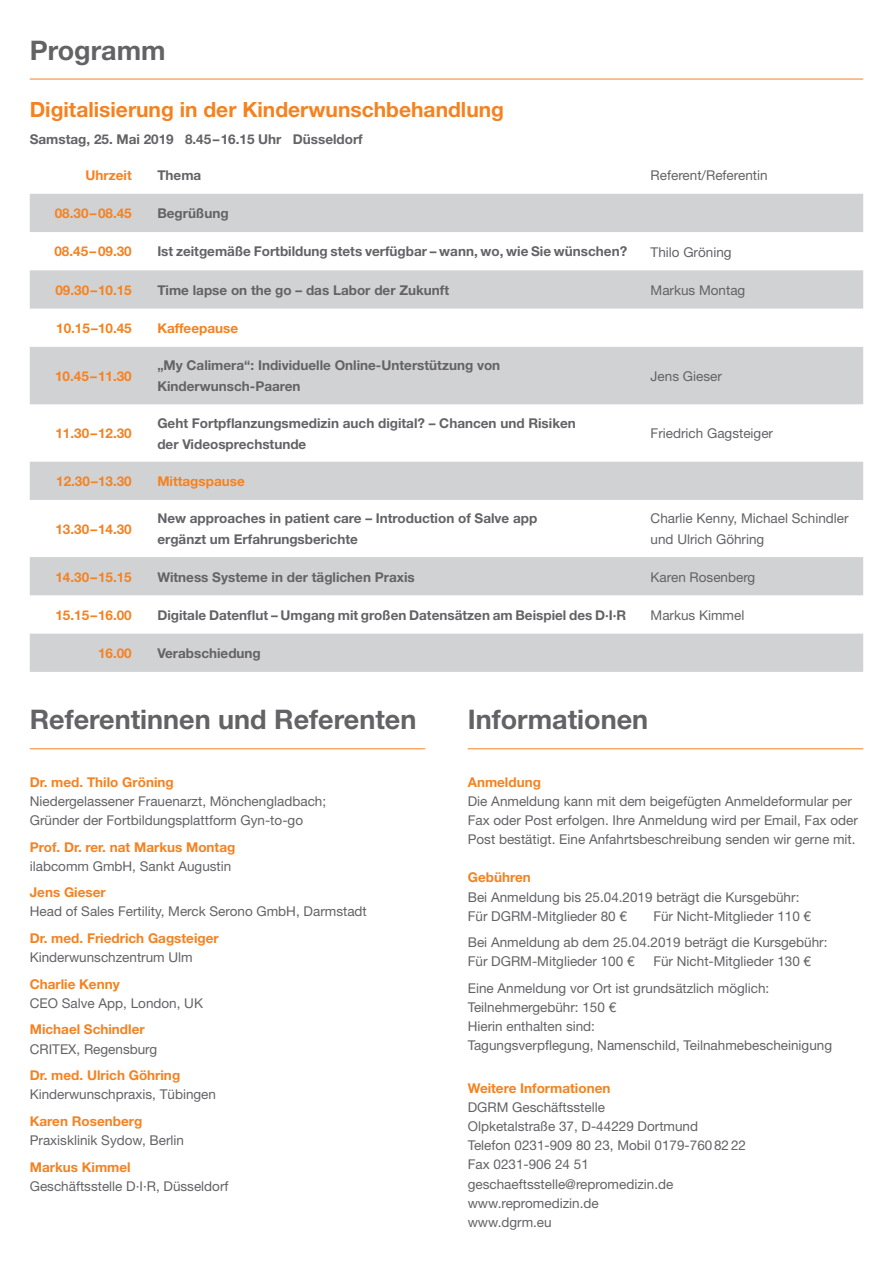
<style>
.page{position:relative;width:893px;height:1263px;background:#fff}
.page>*{position:absolute;margin:0;border:0;box-sizing:border-box;transform-origin:0 0}
.t1{font:700 27px "Helvetica Neue";color:#636366}
.t2{font:700 21px "Helvetica Neue";color:#f58220}
.t3{font:13.5px/19.2px "Helvetica Neue";color:#636366}
.t4{font:700 13.5px/21px "Helvetica Neue";color:#636366}
.t5{font:700 13.5px "Helvetica Neue";color:#f58220}
.t6{font:13.5px "Helvetica Neue";color:#636366}
.s1{font-style:inherit}
</style>
<div class="page">
<hr style="left:30px;top:79px;width:833px;height:1px;background:#f58220">
<hr style="left:30px;top:748px;width:395px;height:1px;background:#f58220">
<hr style="left:468px;top:748px;width:395px;height:1px;background:#f58220">
<svg style="left:30px;top:194px;width:833px;height:478px;fill:#d1d2d4"></svg>
<h1 class="t1" style="left:30px;top:33px;width:137px">Programm</h1>
<h2 class="t2" style="left:30px;top:96px;width:476px">Digitalisierung in der Kinderwunschbehandlung</h2>
<p class="t4" style="left:30px;top:128px;width:335px">Samstag, 25. Mai 2019 8.45–16.15 Uhr Düsseldorf</p>
<p class="t5" style="left:86px;top:167px;width:48px">Uhrzeit</p>
<p class="t4" style="left:157px;top:164px;width:45px">Thema</p>
<p class="t3" style="left:651px;top:165px;width:119px">Referent/Referentin</p>
<p class="t5" style="left:55px;top:205px;width:79px">08.30–08.45</p>
<p class="t4" style="left:157px;top:203px;width:73px">Begrüßung</p>
<p class="t5" style="left:54px;top:243px;width:79px">08.45–09.30</p>
<p class="t4" style="left:157px;top:241px;width:471px">Ist zeitgemäße Fortbildung stets verfügbar – wann, wo, wie Sie wünschen?</p>
<p class="t3" style="left:651px;top:242px;width:82px">Thilo Gröning</p>
<p class="t5" style="left:55px;top:282px;width:78px">09.30–10.15</p>
<p class="t4" style="left:157px;top:279px;width:293px">Time lapse on the go – das Labor der Zukunft</p>
<p class="t3" style="left:651px;top:280px;width:96px">Markus Montag</p>
<p class="t5" style="left:56px;top:320px;width:77px">10.15–10.45</p>
<p class="t5" style="left:157px;top:320px;width:82px">Kaffeepause</p>
<p class="t5" style="left:55px;top:368px;width:78px">10.45–11.30</p>
<p class="t4" style="left:157px;top:355px;width:344px">„My Calimera“: Individuelle Online-Unterstützung von<br>Kinderwunsch-Paaren</p>
<p class="t3" style="left:651px;top:366px;width:73px">Jens Gieser</p>
<p class="t5" style="left:55px;top:425px;width:78px">11.30–12.30</p>
<p class="t4" style="left:157px;top:412px;width:420px">Geht Fortpflanzungsmedizin auch digital? – Chancen und Risiken der Videosprechstunde</p>
<p class="t3" style="left:651px;top:424px;width:124px">Friedrich Gagsteiger</p>
<p class="t5" style="left:56px;top:473px;width:77px">12.30–13.30</p>
<p class="t5" style="left:157px;top:473px;width:89px">Mittagspause</p>
<p class="t5" style="left:55px;top:521px;width:78px">13.30–14.30</p>
<p class="t4" style="left:157px;top:508px;width:382px">New approaches in patient care – Introduction of Salve app ergänzt um Erfahrungsberichte</p>
<p class="t3" style="left:651px;top:508px;width:200px;line-height:21px">Charlie Kenny, Michael Schindler und Ulrich Göhring</p>
<p class="t5" style="left:55px;top:568px;width:78px">14.30–15.15</p>
<p class="t4" style="left:157px;top:566px;width:259px">Witness Systeme in der täglichen Praxis</p>
<p class="t3" style="left:651px;top:567px;width:106px">Karen Rosenberg</p>
<p class="t5" style="left:55px;top:607px;width:78px">15.15–16.00</p>
<p class="t4" style="left:157px;top:604px;width:471px">Digitale Datenflut – Umgang mit großen Datensätzen am Beispiel des D·I·R</p>
<p class="t3" style="left:651px;top:605px;width:95px">Markus Kimmel</p>
<p class="t5" style="left:98px;top:645px;width:35px">16.00</p>
<p class="t4" style="left:157px;top:642px;width:105px">Verabschiedung</p>
<h1 class="t1" style="left:30px;top:703px;width:388px">Referentinnen und Referenten</h1>
<p class="t5" style="left:30px;top:773px;width:145px">Dr. med. Thilo Gröning</p>
<p class="t3" style="left:30px;top:791px;width:298px">Niedergelassener Frauenarzt, Mönchengladbach;<br>Gründer der Fortbildungsplattform Gyn-to-go</p>
<p class="t5" style="left:30px;top:838px;width:207px">Prof. Dr. rer. nat Markus Montag</p>
<p class="t3" style="left:30px;top:856px;width:203px">ilabcomm GmbH, Sankt Augustin</p>
<p class="t5" style="left:30px;top:884px;width:77px">Jens Gieser</p>
<p class="t3" style="left:30px;top:902px;width:339px">Head of Sales Fertility, Merck Serono GmbH, Darmstadt</p>
<p class="t5" style="left:30px;top:930px;width:190px">Dr. med. Friedrich Gagsteiger</p>
<p class="t3" style="left:30px;top:947px;width:165px">Kinderwunschzentrum Ulm</p>
<p class="t5" style="left:30px;top:975px;width:91px">Charlie Kenny</p>
<p class="t3" style="left:30px;top:993px;width:175px">CEO Salve App, London, UK</p>
<p class="t5" style="left:30px;top:1021px;width:116px">Michael Schindler</p>
<p class="t3" style="left:30px;top:1039px;width:129px">CRITEX, Regensburg</p>
<p class="t5" style="left:30px;top:1067px;width:152px">Dr. med. Ulrich Göhring</p>
<p class="t3" style="left:30px;top:1085px;width:188px">Kinderwunschpraxis, Tübingen</p>
<p class="t5" style="left:30px;top:1113px;width:114px">Karen Rosenberg</p>
<p class="t3" style="left:30px;top:1130px;width:156px">Praxisklinik Sydow, Berlin</p>
<p class="t5" style="left:30px;top:1158px;width:102px">Markus Kimmel</p>
<p class="t3" style="left:30px;top:1176px;width:200px">Geschäftsstelle D·I·R, Düsseldorf</p>
<h1 class="t1" style="left:468px;top:703px;width:182px">Informationen</h1>
<p class="t5" style="left:468px;top:773px;width:75px">Anmeldung</p>
<p class="t3" style="left:468px;top:791px;width:392px">Die Anmeldung kann mit dem beigefügten Anmeldeformular per<br>Fax oder Post erfolgen. Ihre Anmeldung wird per Email, Fax oder<br>Post bestätigt. Eine Anfahrtsbeschreibung senden wir gerne mit.</p>
<p class="t5" style="left:468px;top:869px;width:65px">Gebühren</p>
<p class="t3" style="left:468px;top:887px;width:333px">Bei Anmeldung bis 25.04.2019 beträgt die Kursgebühr:<br><span class="s1">Für DGRM-</span>Mitglieder <span class="s1">80 €</span></p>
<p class="t3" style="left:468px;top:902px;width:361px;line-height:26.5px;text-indent:186px">Für Nicht-Mitglieder 110 <span class="s1">€<br></span>Bei Anmeldung ab dem 25.04.2019 beträgt die Kursgebühr:</p>
<p class="t6" style="left:468px;top:952px;width:168px">Für DGRM-<span class="s1">Mitglieder</span> 100 €</p>
<p class="t3" style="left:468px;top:948px;width:345px;line-height:26.5px;text-indent:186px">Für Nicht-Mitglieder 130 <span class="s1">€<br></span>Eine Anmeldung vor Ort ist grundsätzlich möglich:</p>
<p class="t3" style="left:468px;top:997px;width:366px">Teilnehmergebühr: 150 <span class="s1">€<br></span>Hierin enthalten sind:<br>Tagungsverpflegung, Namenschild, Teilnahmebescheinigung</p>
<p class="t5" style="left:468px;top:1080px;width:144px">Weitere Informationen</p>
<p class="t3" style="left:468px;top:1097px;width:280px">DGRM Geschäftsstelle<br>Olpketalstraße 37, D-44229 Dortmund<br>Telefon 0231-909 80 23, Mobil 0179-76082 22<br>Fax 0231-906 24 51 geschaeftsstelle@repromedizin.de www.repromedizin.de<br>www.dgrm.eu</p>
</div>
